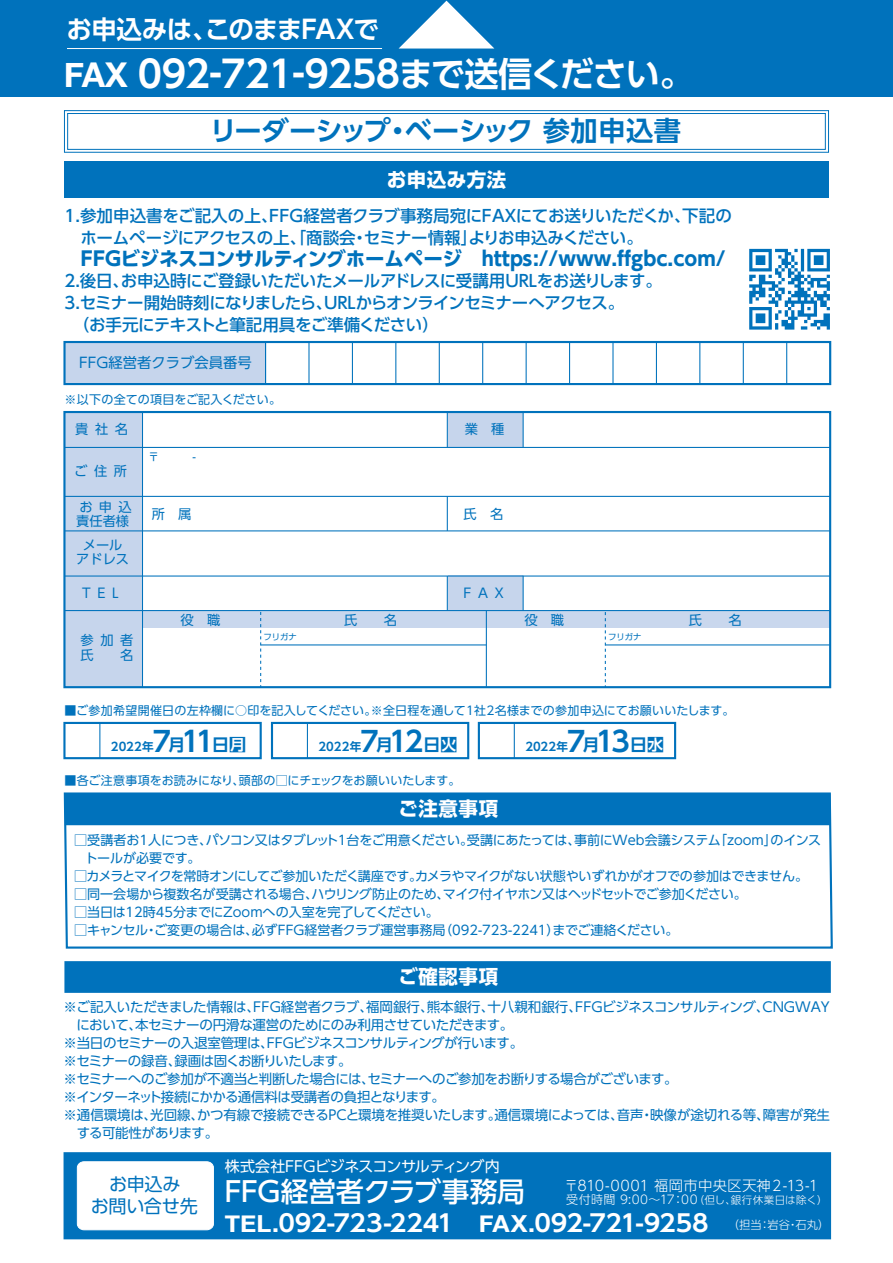
<style>
.page{position:relative;width:893px;height:1263px;background:#fff}
.page>*{position:absolute;margin:0;border:0;box-sizing:border-box;transform-origin:0 0}
.t1{font:700 36.9px "UD Shin Go Pro De";letter-spacing:-.015em;color:#fff}
.t2{font:700 27.9px "UD Shin Go Pro De";color:#0072bc}
.t3{font:500 27.6px "UD Shin Go Pro";letter-spacing:-.01em;color:#fff}
.t4{font:700 27.3px "UD Shin Go Pro De";color:#0072bc}
.t5{font:700 25.5px "UD Shin Go Pro De";letter-spacing:-.03em;color:#fff}
.t6{font:700 23.55px "UD Shin Go Pro De";letter-spacing:-.015em;color:#fff;scale:1.07 1}
.t7{font:700 19.5px "UD Shin Go Pro";color:#0072bc}
.t8{font:700 19.5px "Shin Go Pro";letter-spacing:.025em;color:#fff}
.t9{font:700 19.5px "UD Shin Go Pro";letter-spacing:.025em;color:#fff}
.t10{font:18.15px "UD Shin Go Pro";letter-spacing:-.02em;color:#0072bc}
.t11{font:500 16.5px/21.8px "UD Shin Go Pro";letter-spacing:-.02em;color:#0072bc}
.t12{font:15px "UD Shin Go Pro";letter-spacing:-.02em;color:#fff}
.t13{font:14.4px "UD Shin Go Pro";color:#0072bc}
.t14{font:300 14.25px "UD Shin Go Pro";letter-spacing:.025em;color:#fff}
.t15{font:13.5px/18px "UD Shin Go Pro";letter-spacing:-.03em;color:#0072bc}
.t16{font:13.2px/13.8px "UD Shin Go Pro";letter-spacing:.48em;color:#0072bc}
.t17{font:13.05px/18px "UD Shin Go Pro";letter-spacing:-.025em;color:#0072bc}
.t18{font:13.05px "UD Shin Go Pro";color:#0072bc}
.t19{font:12px "UD Shin Go Pro";letter-spacing:.01em;color:#0072bc}
.t20{font:300 12px "UD Shin Go Pro";letter-spacing:.035em;color:#fff}
.t21{font:700 11.55px "UD Shin Go Pro De";letter-spacing:.02em;color:#0072bc}
.t22{font:8.25px "Shin Go Pro";color:#0072bc}
.s1{font-family:"Helvetica Neue";font-size:34.2px}
.s2{font-size:34.2px}
.s3{font-size:27.75px}
.s4{font-size:16.65px}
.s5{font-size:16.8px}
.s6{font-size:10.5px}
.s7{font-family:"Helvetica Neue"}
.s8{font-family:"UD Shin Go Pro";font-weight:300;font-size:11.25px}
</style>
<div class="page">
<div style="left:64px;top:961px;width:767px;height:32px;background:#0072bc"></div>
<div style="left:64px;top:1152px;width:767px;height:87px;background:#0072bc;border:2px solid #0072bc"></div>
<div style="left:77px;top:1162px;width:136px;height:68px;background:#fff;border-radius:6px"></div>
<div style="left:77px;top:1161px;width:137px;height:69px;border:1px solid #fff;border-radius:6px"></div>
<div style="left:0;top:0;width:893px;height:97px;background:#0072bc"></div>
<svg style="left:399px;top:1px;width:95px;height:48px"></svg>
<hr style="left:67px;top:48px;width:315px;height:1px;background:#fff">
<div style="left:64px;top:110px;width:765px;height:43px;border:1px solid #0072bc"></div>
<div style="left:67px;top:113px;width:758px;height:37px;border:1px solid #0072bc"></div>
<div style="left:64px;top:342px;width:202px;height:42px;background:#c6d5ec"></div>
<div style="left:63px;top:341px;width:768px;height:44px;border:2px solid #0072bc"></div>
<hr style="left:265px;top:343px;width:1px;height:42px;background:#0072bc">
<hr style="left:308px;top:342px;width:1px;height:43px;background:#0072bc">
<hr style="left:352px;top:342px;width:1px;height:43px;background:#0072bc">
<hr style="left:395px;top:342px;width:1px;height:43px;background:#0072bc">
<hr style="left:439px;top:342px;width:1px;height:43px;background:#0072bc">
<hr style="left:482px;top:342px;width:1px;height:43px;background:#0072bc">
<hr style="left:526px;top:342px;width:1px;height:43px;background:#0072bc">
<hr style="left:569px;top:342px;width:1px;height:43px;background:#0072bc">
<hr style="left:612px;top:342px;width:1px;height:43px;background:#0072bc">
<hr style="left:656px;top:342px;width:1px;height:43px;background:#0072bc">
<hr style="left:699px;top:342px;width:1px;height:43px;background:#0072bc">
<hr style="left:743px;top:342px;width:1px;height:43px;background:#0072bc">
<hr style="left:786px;top:342px;width:1px;height:43px;background:#0072bc">
<hr style="left:830px;top:342px;width:1px;height:43px;background:#0072bc">
<svg style="left:63px;top:792px;width:770px;height:157px"></svg>
<div style="left:65px;top:793px;width:765px;height:32px;background:#0072bc"></div>
<div style="left:142px;top:611px;width:689px;height:17px;background:#c9d7ed"></div>
<div style="left:65px;top:412px;width:78px;height:275px;background:#c6d5ec"></div>
<div style="left:448px;top:413px;width:74px;height:34px;background:#c6d5ec"></div>
<div style="left:448px;top:575px;width:74px;height:35px;background:#c6d5ec"></div>
<hr style="left:142px;top:412px;width:1px;height:275px;background:#0072bc">
<hr style="left:486px;top:611px;width:1px;height:76px;background:#0072bc">
<div style="left:63px;top:411px;width:768px;height:277px;border:2px solid #0072bc"></div>
<hr style="left:447px;top:412px;width:1px;height:35px;background:#0072bc">
<hr style="left:447px;top:496px;width:1px;height:35px;background:#0072bc">
<hr style="left:447px;top:576px;width:1px;height:34px;background:#0072bc">
<hr style="left:523px;top:412px;width:1px;height:35px;background:#0072bc">
<hr style="left:523px;top:576px;width:1px;height:35px;background:#0072bc">
<svg style="left:260px;top:612px;width:1px;height:75px"></svg>
<hr style="left:65px;top:496px;width:765px;height:1px;background:#0072bc">
<hr style="left:65px;top:530px;width:765px;height:1px;background:#0072bc">
<hr style="left:65px;top:575px;width:765px;height:2px;background:#0072bc">
<hr style="left:65px;top:610px;width:765px;height:1px;background:#0072bc">
<hr style="left:65px;top:447px;width:765px;height:1px;background:#0072bc">
<svg style="left:605px;top:612px;width:1px;height:75px"></svg>
<hr style="left:605px;top:644px;width:225px;height:1px;background:#0072bc">
<hr style="left:261px;top:644px;width:225px;height:1px;background:#0072bc">
<svg style="left:749px;top:249px;width:81px;height:81px"></svg>
<div style="left:64px;top:162px;width:764px;height:36px;background:#0072bc"></div>
<div style="left:63px;top:722px;width:199px;height:37px;border:2px solid #0072bc"></div>
<hr style="left:99px;top:723px;width:1px;height:35px;background:#0072bc">
<div style="left:478px;top:722px;width:198px;height:37px;border:2px solid #0072bc"></div>
<hr style="left:514px;top:723px;width:1px;height:35px;background:#0072bc">
<div style="left:271px;top:722px;width:198px;height:37px;border:2px solid #0072bc"></div>
<hr style="left:307px;top:723px;width:1px;height:35px;background:#0072bc">
<h3 class="t5" style="left:66px;top:8px;width:314px">お申込みは、このままFAXで</h3>
<h1 class="t1" style="left:64px;top:44px;width:631px"><span class="s1">FAX</span> 092-721-9258<span class="s2">まで送信ください。</span></h1>
<h3 class="t4" style="left:210px;top:109px;width:473px">リーダーシップ・ベーシック参加申込書</h3>
<h3 class="t8" style="left:387px;top:164px;width:121px">お申込み方法</h3>
<p class="t11" style="left:64px;top:204px;width:669px">1.参加申込書をご記入の上、FFG経営者クラブ事務局宛にFAXにてお送りいただくか、下記の　ホームページにアクセスの上、「商談会・セミナー情報」よりお申込みください。</p>
<h3 class="t7" style="left:81px;top:242px;width:646px">FFGビジネスコンサルティングホームページ　https://www.ffgbc.com/</h3>
<p class="t11" style="left:64px;top:270px;width:599px">2.後日、お申込時にご登録いただいたメールアドレスに受講用URLをお送りします。<br>3.セミナー開始時刻になりましたら、URLからオンラインセミナーへアクセス。<br>　（お手元にテキストと筆記用具をご準備ください）</p>
<p class="t13" style="left:79px;top:351px;width:174px">FFG経営者クラブ会員番号</p>
<p class="t19" style="left:64px;top:390px;width:218px">※以下の全ての項目をご記入ください。</p>
<p class="t16" style="left:75px;top:422px;width:55px">貴社名</p>
<p class="t16" style="left:74px;top:463px;width:55px">ご住所</p>
<p class="t16" style="left:465px;top:422px;width:41px">業　種</p>
<p class="t16" style="left:76px;top:500px;width:57px">お申込責任者様</p>
<p class="t16" style="left:76px;top:538px;width:55px;text-align:center">メールアドレス</p>
<p class="t16" style="left:82px;top:586px;width:38px">TEL</p>
<p class="t16" style="left:81px;top:632px;width:55px;line-height:15.3px">参加者氏　名</p>
<p class="t16" style="left:152px;top:506px;width:41px">所　属</p>
<p class="t16" style="left:463px;top:507px;width:41px">氏　名</p>
<p class="t16" style="left:463px;top:586px;width:42px">FAX</p>
<p class="t16" style="left:181px;top:612px;width:41px">役　職</p>
<p class="t16" style="left:524px;top:612px;width:41px">役　職</p>
<p class="t16" style="left:344px;top:612px;width:55px">氏　名</p>
<p class="t22" style="left:264px;top:630px;width:35px">フリガナ</p>
<p class="t22" style="left:608px;top:630px;width:35px">フリガナ</p>
<p class="t16" style="left:689px;top:612px;width:55px">氏　名</p>
<p class="t19" style="left:64px;top:700px;width:671px">■ご参加希望開催日の左枠欄に○印を記入してください。※全日程を通して1社2名様までの参加申込にてお願いいたします。</p>
<h2 class="t2" style="left:360px;top:718px;width:98px"><span class="s3">7</span><span class="s4">月</span>12<span class="s5">日火</span></h2>
<p class="t21" style="left:111px;top:737px;width:44px">2022年</p>
<h2 class="t2" style="left:153px;top:718px;width:95px"><span class="s3">7</span><span class="s4">月</span>11<span class="s5">日月</span></h2>
<p class="t21" style="left:318px;top:737px;width:44px">2022年</p>
<p class="t19" style="left:64px;top:771px;width:397px">■各ご注意事項をお読みになり、頭部の□にチェックをお願いいたします。</p>
<h3 class="t8" style="left:398px;top:793px;width:101px">ご注意事項</h3>
<h2 class="t2" style="left:567px;top:718px;width:98px"><span class="s3">7</span><span class="s4">月</span>13<span class="s5">日水</span></h2>
<p class="t21" style="left:525px;top:737px;width:44px">2022年</p>
<p class="t17" style="left:74px;top:830px;width:749px">□受講者お1人につき、パソコン又はタブレット1台をご用意ください。受講にあたっては、事前にWeb会議システム「zoom」のインス　トールが必要です。</p>
<p class="t17" style="left:74px;top:866px;width:735px">□カメラとマイクを常時オンにしてご参加いただく講座です。カメラやマイクがない状態やいずれかがオフでの参加はできません。</p>
<p class="t17" style="left:74px;top:884px;width:674px">□同一会場から複数名が受講される場合、ハウリング防止のため、マイク付イヤホン又はヘッドセットでご参加ください。</p>
<p class="t17" style="left:74px;top:902px;width:366px">□当日は12時45分までにZoomへの入室を完了してください。</p>
<p class="t18" style="left:74px;top:919px;width:606px">□キャンセル・ご変更の場合は、必ずFFG経営者クラブ運営事務局（092-723-2241）までご連絡ください。</p>
<h3 class="t9" style="left:398px;top:961px;width:101px">ご確認事項</h3>
<p class="t15" style="left:64px;top:997px;width:768px">※ご記入いただきました情報は、FFG経営者クラブ、福岡銀行、熊本銀行、十八親和銀行、FFGビジネスコンサルティング、CNGWAY　において、本セミナーの円滑な運営のためにのみ利用させていただきます。<br>※当日のセミナーの入退室管理は、FFGビジネスコンサルティングが行います。<br>※セミナーの録音、録画は固くお断りいたします。<br>※セミナーへのご参加が不適当と判断した場合には、セミナーへのご参加をお断りする場合がございます。<br>※インターネット接続にかかる通信料は受講者の負担となります。<br>※通信環境は、光回線、かつ有線で接続できるPCと環境を推奨いたします。通信環境によっては、音声・映像が途切れる等、障害が発生　する可能性があります。</p>
<h3 class="t10" style="left:109px;top:1169px;width:73px">お申込み</h3>
<h3 class="t10" style="left:91px;top:1192px;width:109px">お問い合せ先</h3>
<p class="t12" style="left:225px;top:1154px;width:291px">株式会社FFGビジネスコンサルティング内　</p>
<h3 class="t3" style="left:225px;top:1169px;width:301px">FFG経営者クラブ事務局</h3>
<p class="t14" style="left:564px;top:1174px;width:256px">〒810-0001 福岡市中央区天神2-13-1</p>
<p class="t20" style="left:566px;top:1190px;width:263px">受付時間 9:00～17：00<span class="s6">（但し、銀行休業日は除く）</span></p>
<h3 class="t6" style="left:225px;top:1204px;width:566px"><span class="s7">TEL.</span>092-723-2241　<span class="s7">FAX.</span>092-721-9258 <span class="s8">（担当：岩谷・石丸）</span></h3>
</div>
